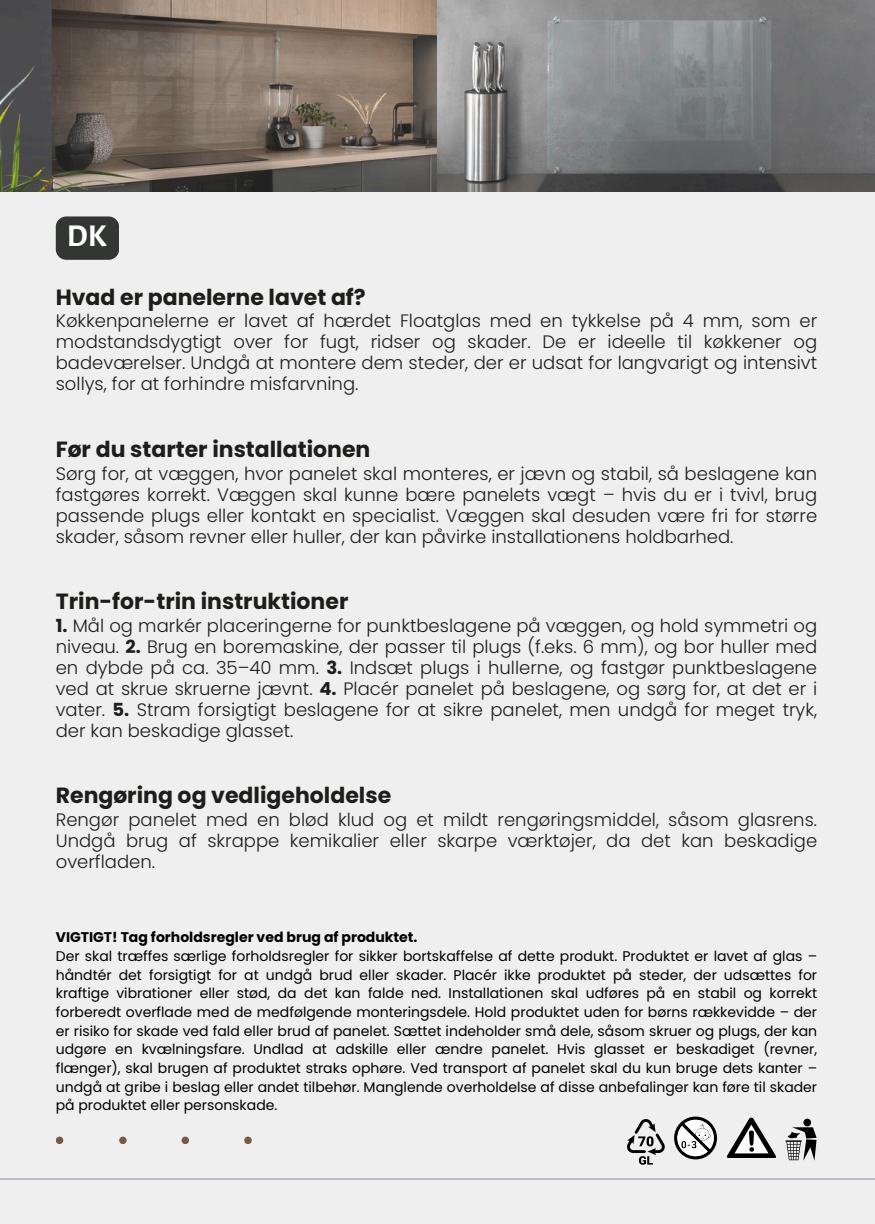
<style>
.page{position:relative;width:875px;height:1224px;background:#fff}
.page>*{position:absolute;margin:0;border:0;box-sizing:border-box;transform-origin:0 0}
.t1{font:700 32px "Alegreya Sans";color:#fff}
.t2{font:700 22px "Poppins";color:#1d1d1b}
.t3{font:300 18px/21px "Poppins";color:#1d1d1b;text-align:justify}
.t4{font:14px/18.6px "Poppins";color:#000;text-align:justify}
.t5{font:700 14px "Poppins";color:#000}
.s1{font-weight:700}
</style>
<div class="page">
<div style="left:0;top:0;width:874px;height:1224px;background:#ededed"></div>
<hr style="left:0;top:1178px;width:874px;height:2px;background:#b1b0be">
<img style="left:0;top:0;width:873px;height:192px">
<div style="left:56px;top:1137px;width:7px;height:7px;background:#795b43;border-radius:50%"></div>
<div style="left:119px;top:1137px;width:8px;height:7px;background:#795b43;border-radius:50%"></div>
<div style="left:181px;top:1137px;width:8px;height:7px;background:#795b43;border-radius:50%"></div>
<div style="left:244px;top:1137px;width:8px;height:7px;background:#795b43;border-radius:50%"></div>
<div style="left:56px;top:216px;width:63px;height:44px;background:#333633;border-radius:10px"></div>
<svg style="left:627px;top:1119px;width:37px;height:46px"></svg>
<svg style="left:674px;top:1116px;width:42px;height:44px"></svg>
<svg style="left:727px;top:1118px;width:48px;height:40px"></svg>
<svg style="left:785px;top:1119px;width:31px;height:42px"></svg>
<p class="t1" style="left:67px;top:221px;width:41px">DK</p>
<p class="t2" style="left:56px;top:282px;width:311px">Hvad er panelerne lavet af?</p>
<p class="t3" style="left:56px;top:311px;width:762px">Køkkenpanelerne er lavet af hærdet Floatglas med en tykkelse på 4 mm, som er modstandsdygtigt over for fugt, ridser og skader. De er ideelle til køkkener og badeværelser. Undgå at montere dem steder, der er udsat for langvarigt og intensivt sollys, for at forhindre misfarvning.</p>
<p class="t2" style="left:56px;top:434px;width:316px">Før du starter installationen</p>
<p class="t3" style="left:56px;top:463px;width:762px">Sørg for, at væggen, hvor panelet skal monteres, er jævn og stabil, så beslagene kan fastgøres korrekt. Væggen skal kunne bære panelets vægt – hvis du er i tvivl, brug passende plugs eller kontakt en specialist. Væggen skal desuden være fri for større skader, såsom revner eller huller, der kan påvirke installationens holdbarhed.</p>
<h2 class="t2" style="left:56px;top:586px;width:294px">Trin-for-trin instruktioner</h2>
<h2 class="t3" style="left:56px;top:615px;width:762px"><span class="s1">1.</span> Mål og markér placeringerne for punktbeslagene på væggen, og hold symmetri og niveau. <span class="s1">2.</span> Brug en boremaskine, der passer til plugs (f.eks. 6 mm), og bor huller med en dybde på ca. 35–40 mm. <span class="s1">3.</span> Indsæt plugs i hullerne, og fastgør punktbeslagene ved at skrue skruerne jævnt. <span class="s1">4.</span> Placér panelet på beslagene, og sørg for, at det er i vater. <span class="s1">5.</span> Stram forsigtigt beslagene for at sikre panelet, men undgå for meget tryk,</h2>
<h2 class="t3" style="left:56px;top:720px;width:239px">der kan beskadige glasset.</h2>
<h2 class="t2" style="left:56px;top:780px;width:337px">Rengøring og vedligeholdelse</h2>
<h2 class="t3" style="left:56px;top:809px;width:762px">Rengør panelet med en blød klud og et mildt rengøringsmiddel, såsom glasrens.<br>Undgå brug af skrappe kemikalier eller skarpe værktøjer, da det kan beskadige overfladen.</h2>
<h1 class="t5" style="left:56px;top:928px;width:363px">VIGTIGT! Tag forholdsregler ved brug af produktet.</h1>
<h2 class="t4" style="left:56px;top:947px;width:762px">Der skal træffes særlige forholdsregler for sikker bortskaffelse af dette produkt. Produktet er lavet af glas – håndtér det forsigtigt for at undgå brud eller skader. Placér ikke produktet på steder, der udsættes for kraftige vibrationer eller stød, da det kan falde ned. Installationen skal udføres på en stabil og korrekt forberedt overflade med de medfølgende monteringsdele. Hold produktet uden for børns rækkevidde – der er risiko for skade ved fald eller brud af panelet. Sættet indeholder små dele, såsom skruer og plugs, der kan udgøre en kvælningsfare. Undlad at adskille eller ændre panelet. Hvis glasset er beskadiget (revner, flænger), skal brugen af produktet straks ophøre. Ved transport af panelet skal du kun bruge dets kanter – undgå at gribe i beslag eller andet tilbehør. Manglende overholdelse af disse anbefalinger kan føre til skader på produktet eller personskade.</h2>
</div>
